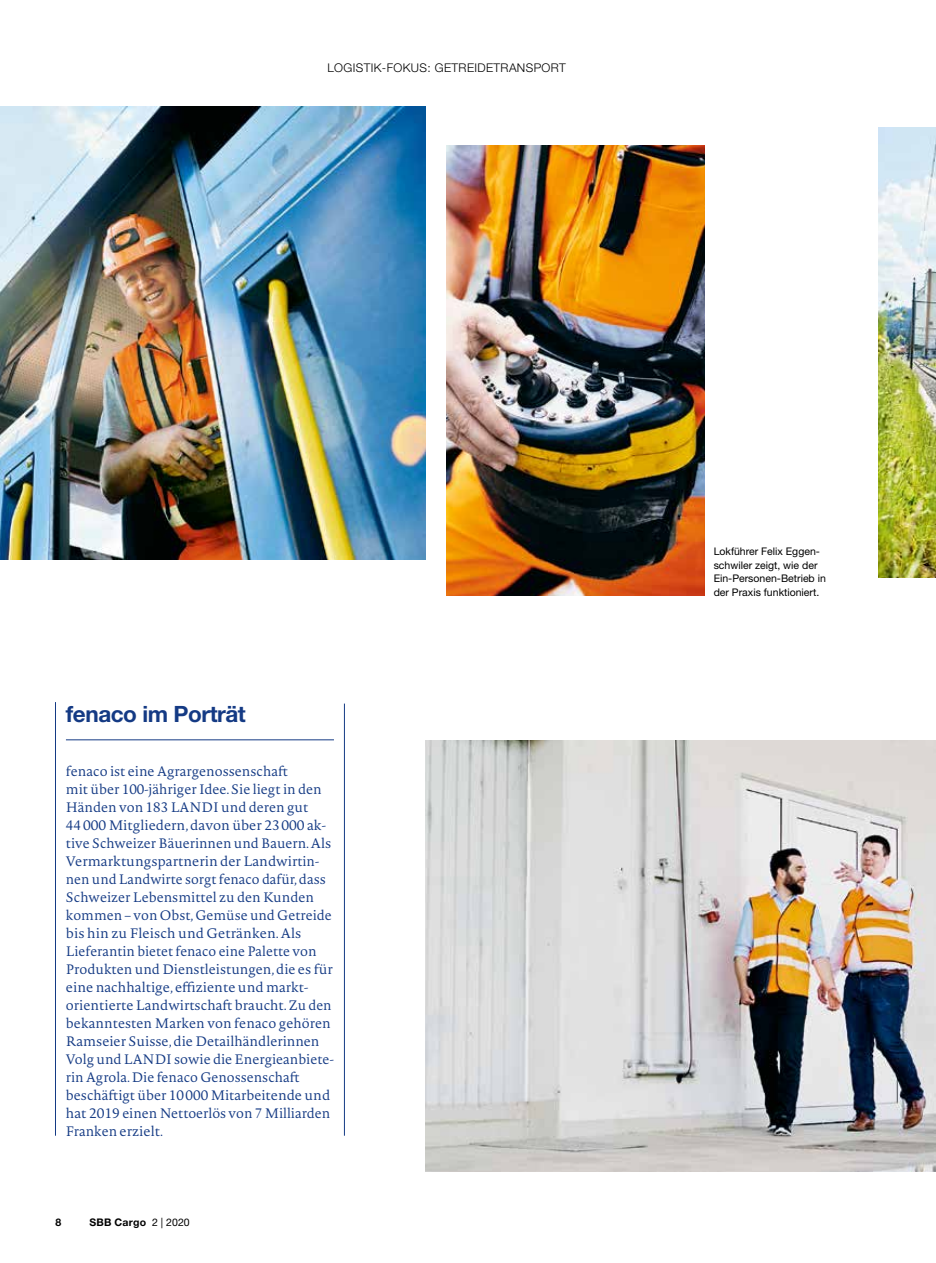
<style>
.page{position:relative;width:936px;height:1263px;background:#fff}
.page>*{position:absolute;margin:0;border:0;box-sizing:border-box;transform-origin:0 0}
.t1{font:700 22.5px "Helvetica Neue LT Std";letter-spacing:-.02em;color:#143a84}
.t2{font:300 13.5px/18px "Novel Pro";color:#143a84}
.t3{font:300 12px "Helvetica Neue LT Std";letter-spacing:.03em;color:#000}
.t4{font:10.5px/13.5px "Helvetica Neue LT Std";color:#000}
.t5{font:700 10.5px "Helvetica Neue LT Std";letter-spacing:.025em;color:#000}
.s1{font-weight:400}
</style>
<div class="page">
<img style="left:0;top:106px;width:425px;height:454px">
<img style="left:446px;top:146px;width:258px;height:450px">
<img style="left:425px;top:740px;width:510px;height:432px">
<hr style="left:55px;top:702px;width:1px;height:434px;background:#143a84">
<hr style="left:344px;top:703px;width:1px;height:433px;background:#143a84">
<hr style="left:66px;top:739px;width:268px;height:1px;background:#143a84">
<img style="left:878px;top:128px;width:57px;height:450px">
<p class="t3" style="left:327px;top:61px;width:240px">LOGISTIK-FOKUS: GETREIDETRANSPORT</p>
<h1 class="t1" style="left:66px;top:700px;width:181px">fenaco im Porträt</h1>
<p class="t2" style="left:66px;top:761px;width:269px">fenaco ist eine Agrargenossenschaft<br>mit über 100-jähriger Idee. Sie liegt in den Händen von 183 LANDI und deren gut 44000 Mitgliedern, davon über 23000 ak&shy;tive Schweizer Bäuerinnen und Bauern. Als Vermarktungspartnerin der Landwirtin&shy;nen und Landwirte sorgt fenaco dafür, dass Schweizer Lebensmittel zu den Kunden kommen – von Obst, Gemüse und Getreide bis hin zu Fleisch und Getränken. Als Lieferantin bietet fenaco eine Palette von Produkten und Dienstleistungen, die es für eine nachhaltige, effiziente und markt&shy;orientierte Landwirtschaft braucht. Zu den bekanntesten Marken von fenaco gehören Ramseier Suisse, die Detailhändlerinnen Volg und LANDI sowie die Energieanbiete&shy;rin Agrola. Die fenaco Genossenschaft beschäftigt über 10000 Mitarbeitende und hat 2019 einen Nettoerlös von 7 Milliarden Franken erzielt.</p>
<p class="t5" style="left:56px;top:1215px;width:7px">8</p>
<p class="t5" style="left:89px;top:1215px;width:102px">SBB Cargo <span class="s1">2 | 2020</span></p>
<p class="t4" style="left:713px;top:544px;width:114px">Lokführer Felix Eggen&shy;schwiler zeigt, wie der<br>Ein-Personen-Betrieb in der Praxis funktioniert.</p>
</div>
